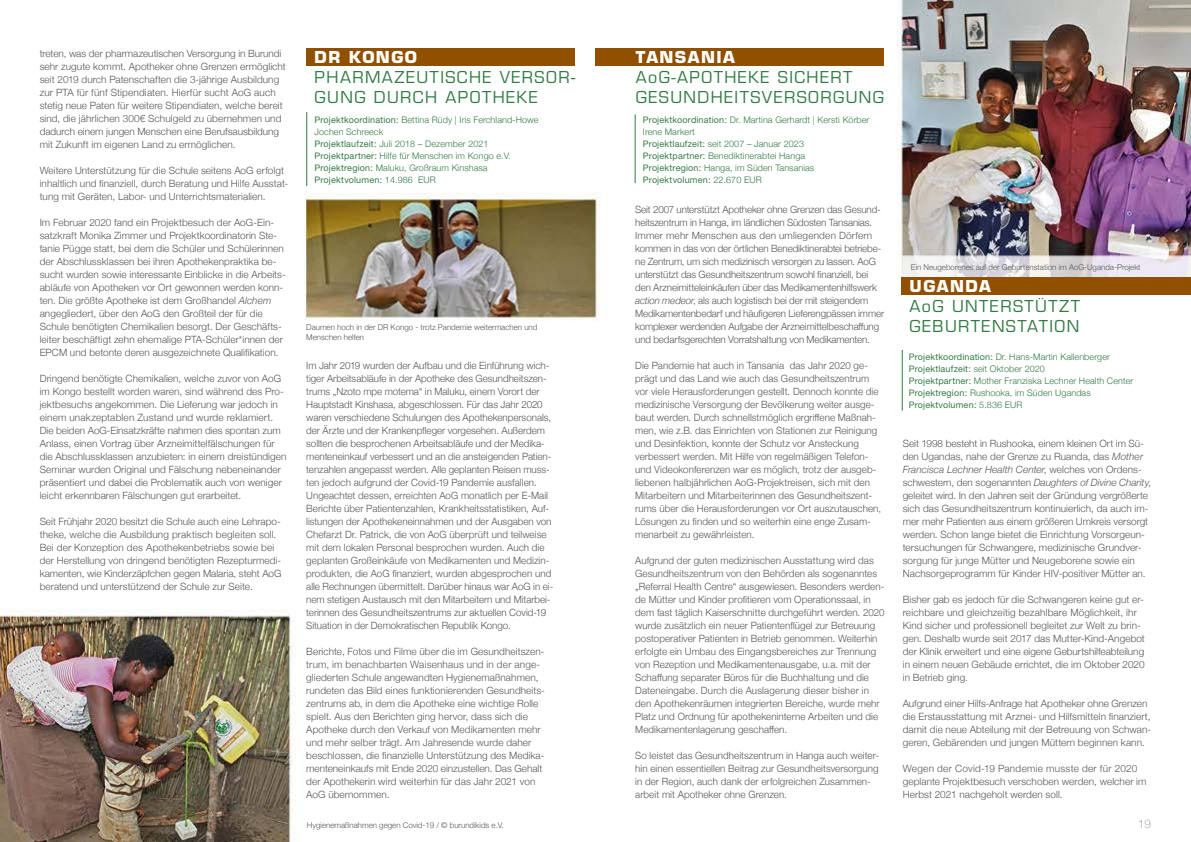
<style>
.page{position:relative;width:1191px;height:842px;background:#fff}
.page>*{position:absolute;margin:0;border:0;box-sizing:border-box;transform-origin:0 0}
.t1{font:16px/20px "Eurostile";letter-spacing:.09em;color:#327b44}
.t2{font:700 16px "Eurostile";letter-spacing:.09em;color:#fff}
.t3{font:300 12px "Helvetica Neue";color:#b3b2b2}
.t4{font:300 10px/13px "Helvetica Neue";letter-spacing:.005em;color:#575756}
.t5{font:300 9px/12px "Helvetica Neue";letter-spacing:.01em;color:#327b44}
.t6{font:300 8px/9.6px "Helvetica Neue";color:#575756}
.s1{font-style:italic}
.s2{font-weight:400}
</style>
<div class="page">
<img style="left:0;top:0;width:1191px;height:842px">
<div style="left:595px;top:48px;width:289px;height:17px;background:#914f00"></div>
<hr style="left:634px;top:114px;width:1px;height:69px;background:#327b44">
<div style="left:901px;top:277px;width:290px;height:17px;background:#914f00"></div>
<hr style="left:901px;top:350px;width:1px;height:61px;background:#327b44">
<div style="left:306px;top:48px;width:268px;height:17px;background:#914f00"></div>
<hr style="left:306px;top:112px;width:1px;height:74px;background:#327b44">
<p class="t4" style="left:40px;top:46px;width:248px">treten, was der pharmazeutischen Versorgung in Burundi sehr zugute kommt. Apotheker ohne Grenzen ermöglicht seit 2019 durch Patenschaften die 3-jährige Ausbildung zur PTA für fünf Stipendiaten. Hierfür sucht AoG auch stetig neue Paten für weitere Stipendiaten, welche bereit sind, die jährlichen 300€ Schulgeld zu übernehmen und dadurch einem jungen Menschen eine Berufsausbildung mit Zukunft im eigenen Land zu ermöglichen.</p>
<p class="t4" style="left:40px;top:163px;width:250px">Weitere Unterstützung für die Schule seitens AoG erfolgt inhaltlich und finanziell, durch Beratung und Hilfe Ausstat&shy;tung mit Geräten, Labor- und Unterrichtsmaterialien.</p>
<p class="t4" style="left:40px;top:215px;width:247px">Im Februar 2020 fand ein Projektbesuch der AoG-Ein&shy;satzkraft Monika Zimmer und Projektkoordinatorin Ste&shy;fanie Pügge statt, bei dem die Schüler und Schülerinnen der Abschlussklassen bei ihren Apothekenpraktika be&shy;sucht wurden sowie interessante Einblicke in die Arbeits&shy;abläufe von Apotheken vor Ort gewonnen werden konn&shy;ten. Die größte Apotheke ist dem Großhandel <span class="s1">Alchem </span>angegliedert, über den AoG den Großteil der für die Schule benötigten Chemikalien besorgt. Der Geschäfts&shy;leiter beschäftigt zehn ehemalige PTA-Schüler*innen der EPCM und betonte deren ausgezeichnete Qualifikation.</p>
<p class="t4" style="left:40px;top:371px;width:248px">Dringend benötigte Chemikalien, welche zuvor von AoG im Kongo bestellt worden waren, sind während des Pro&shy;jektbesuchs angekommen. Die Lieferung war jedoch in einem unakzeptablen Zustand und wurde reklamiert.<br>Die beiden AoG-Einsatzkräfte nahmen dies spontan zum Anlass, einen Vortrag über Arzneimittelfälschungen für die Abschlussklassen anzubieten: in einem dreistündigen Seminar wurden Original und Fälschung nebeneinander präsentiert und dabei die Problematik auch von weniger leicht erkennbaren Fälschungen gut erarbeitet.</p>
<p class="t4" style="left:40px;top:514px;width:243px">Seit Frühjahr 2020 besitzt die Schule auch eine Lehrapo&shy;theke, welche die Ausbildung praktisch begleiten soll.<br>Bei der Konzeption des Apothekenbetriebs sowie bei der Herstellung von dringend benötigten Rezepturmedi&shy;kamenten, wie Kinderzäpfchen gegen Malaria, steht AoG beratend und unterstützend der Schule zur Seite.</p>
<h1 class="t2" style="left:314px;top:47px;width:104px">DR KONGO</h1>
<h1 class="t1" style="left:314px;top:67px;width:262px">PHARMAZEUTISCHE VERSOR-<br>GUNG DURCH APOTHEKE</h1>
<p class="t5" style="left:314px;top:113px;width:226px"><span class="s2">Projektkoordination:</span> Bettina Rüdy | Iris Ferchland-Howe Jochen Schreeck<br><span class="s2">Projektlaufzeit:</span> Juli 2018 – Dezember 2021<br><span class="s2">Projektpartner:</span> Hilfe für Menschen im Kongo e.V.<br><span class="s2">Projektregion:</span> Maluku, Großraum Kinshasa <span class="s2">Projektvolumen:</span> 14.986 EUR</p>
<p class="t6" style="left:306px;top:322px;width:233px">Daumen hoch in der DR Kongo - trotz Pandemie weitermachen und<br>Menschen helfen</p>
<p class="t4" style="left:306px;top:358px;width:248px">Im Jahr 2019 wurden der Aufbau und die Einführung wich&shy;tiger Arbeitsabläufe in der Apotheke des Gesundheitszen&shy;trums „Nzoto mpe motema“ in Maluku, einem Vorort der Hauptstadt Kinshasa, abgeschlossen. Für das Jahr 2020 waren verschiedene Schulungen des Apothekenpersonals, der Ärzte und der Krankenpfleger vorgesehen. Außerdem sollten die besprochenen Arbeitsabläufe und der Medika&shy;menteneinkauf verbessert und an die ansteigenden Patien&shy;tenzahlen angepasst werden. Alle geplanten Reisen muss&shy;ten jedoch aufgrund der Covid-19 Pandemie ausfallen.<br>Ungeachtet dessen, erreichten AoG monatlich per E-Mail Berichte über Patientenzahlen, Krankheitsstatistiken, Auf&shy;listungen der Apothekeneinnahmen und der Ausgaben von Chefarzt Dr. Patrick, die von AoG überprüft und teilweise mit dem lokalen Personal besprochen wurden. Auch die geplanten Großeinkäufe von Medikamenten und Medizin&shy;produkten, die AoG finanziert, wurden abgesprochen und alle Rechnungen übermittelt. Darüber hinaus war AoG in ei&shy;nem stetigen Austausch mit den Mitarbeitern und Mitarbei&shy;terinnen des Gesundheitszentrums zur aktuellen Covid-19<br>Situation in der Demokratischen Republik Kongo.</p>
<p class="t4" style="left:306px;top:644px;width:240px">Berichte, Fotos und Filme über die im Gesundheitszen&shy;trum, im benachbarten Waisenhaus und in der ange&shy;gliederten Schule angewandten Hygienemaßnahmen, rundeten das Bild eines funktionierenden Gesundheits&shy;zentrums ab, in dem die Apotheke eine wichtige Rolle spielt. Aus den Berichten ging hervor, dass sich die Apotheke durch den Verkauf von Medikamenten mehr und mehr selber trägt. Am Jahresende wurde daher beschlossen, die finanzielle Unterstützung des Medika&shy;menteneinkaufs mit Ende 2020 einzustellen. Das Gehalt der Apothekerin wird weiterhin für das Jahr 2021 von AoG übernommen.</p>
<p class="t6" style="left:307px;top:819px;width:198px">Hygienemaßnahmen gegen Covid-19 / © burundikids e.V.</p>
<h1 class="t2" style="left:636px;top:47px;width:100px">TANSANIA</h1>
<h1 class="t1" style="left:636px;top:67px;width:250px">AoG-APOTHEKE SICHERT<br>GESUNDHEITSVERSORGUNG</h1>
<p class="t5" style="left:643px;top:113px;width:228px"><span class="s2">Projektkoordination:</span> Dr. Martina Gerhardt | Kersti Körber Irene Markert<br><span class="s2">Projektlaufzeit:</span> seit 2007 – Januar 2023<br><span class="s2">Projektpartner:</span> Benediktinerabtei Hanga<br><span class="s2">Projektregion:</span> Hanga, im Süden Tansanias <span class="s2">Projektvolumen:</span> 22.670 EUR</p>
<p class="t4" style="left:635px;top:202px;width:250px">Seit 2007 unterstützt Apotheker ohne Grenzen das Gesund&shy;heitszentrum in Hanga, im ländlichen Südosten Tansanias.<br>Immer mehr Menschen aus den umliegenden Dörfern kommen in das von der örtlichen Benediktinerabtei betriebe&shy;ne Zentrum, um sich medizinisch versorgen zu lassen. AoG unterstützt das Gesundheitszentrum sowohl finanziell, bei den Arzneimitteleinkäufen über das Medikamentenhilfswerk <span class="s1">action medeor</span>, als auch logistisch bei der mit steigendem Medikamentenbedarf und häufigeren Lieferengpässen immer komplexer werdenden Aufgabe der Arzneimittelbeschaffung und bedarfsgerechten Vorratshaltung von Medikamenten.</p>
<p class="t4" style="left:635px;top:358px;width:247px">Die Pandemie hat auch in Tansania das Jahr 2020 ge&shy;prägt und das Land wie auch das Gesundheitszentrum vor viele Herausforderungen gestellt. Dennoch konnte die medizinische Versorgung der Bevölkerung weiter ausge&shy;baut werden. Durch schnellstmöglich ergriffene Maßnah&shy;men, wie z.B. das Einrichten von Stationen zur Reinigung und Desinfektion, konnte der Schutz vor Ansteckung verbessert werden. Mit Hilfe von regelmäßigen Telefon&shy;und Videokonferenzen war es möglich, trotz der ausgeb&shy;liebenen halbjährlichen AoG-Projektreisen, sich mit den Mitarbeitern und Mitarbeiterinnen des Gesundheitszent&shy;rums über die Herausforderungen vor Ort auszutauschen, Lösungen zu finden und so weiterhin eine enge Zusam&shy;menarbeit zu gewährleisten.</p>
<p class="t4" style="left:635px;top:553px;width:251px">Aufgrund der guten medizinischen Ausstattung wird das Gesundheitszentrum von den Behörden als sogenanntes „Referral Health Centre“ ausgewiesen. Besonders werden&shy;de Mütter und Kinder profitieren vom Operationssaal, in dem fast täglich Kaiserschnitte durchgeführt werden. 2020 wurde zusätzlich ein neuer Patientenflügel zur Betreuung postoperativer Patienten in Betrieb genommen. Weiterhin erfolgte ein Umbau des Eingangsbereiches zur Trennung von Rezeption und Medikamentenausgabe, u.a. mit der Schaffung separater Büros für die Buchhaltung und die Dateneingabe. Durch die Auslagerung dieser bisher in den Apothekenräumen integrierten Bereiche, wurde mehr Platz und Ordnung für apothekeninterne Arbeiten und die Medikamentenlagerung geschaffen.</p>
<p class="t4" style="left:635px;top:748px;width:245px">So leistet das Gesundheitszentrum in Hanga auch weiter&shy;hin einen essentiellen Beitrag zur Gesundheitsversorgung in der Region, auch dank der erfolgreichen Zusammen&shy;arbeit mit Apotheker ohne Grenzen.</p>
<p class="t6" style="left:911px;top:261px;width:231px">Ein Neugeborenes auf der Geburtenstation im AoG-Uganda-Projekt</p>
<h1 class="t2" style="left:909px;top:276px;width:83px">UGANDA</h1>
<h1 class="t1" style="left:909px;top:296px;width:172px">AoG UNTERSTÜTZT<br>GEBURTENSTATION</h1>
<p class="t5" style="left:909px;top:350px;width:226px"><span class="s2">Projektkoordination:</span> Dr. Hans-Martin Kallenberger <span class="s2">Projektlaufzeit:</span> seit Oktober 2020<br><span class="s2">Projektpartner:</span> Mother Franziska Lechner Health Center <span class="s2">Projektregion:</span> Rushooka, im Süden Ugandas <span class="s2">Projektvolumen:</span> 5.836 EUR</p>
<p class="t4" style="left:902px;top:436px;width:250px">Seit 1998 besteht in Rushooka, einem kleinen Ort im Sü&shy;den Ugandas, nahe der Grenze zu Ruanda, das <span class="s1">Mother Francisca Lechner Health Center</span>, welches von Ordens&shy;schwestern, den sogenannten <span class="s1">Daughters of Divine Charity</span>, geleitet wird. In den Jahren seit der Gründung vergrößerte sich das Gesundheitszentrum kontinuierlich, da auch im&shy;mer mehr Patienten aus einem größeren Umkreis versorgt werden. Schon lange bietet die Einrichtung Vorsorgeun&shy;tersuchungen für Schwangere, medizinische Grundver&shy;sorgung für junge Mütter und Neugeborene sowie ein Nachsorgeprogramm für Kinder HIV-positiver Mütter an.</p>
<p class="t4" style="left:902px;top:592px;width:244px">Bisher gab es jedoch für die Schwangeren keine gut er&shy;reichbare und gleichzeitig bezahlbare Möglichkeit, ihr Kind sicher und professionell begleitet zur Welt zu brin&shy;gen. Deshalb wurde seit 2017 das Mutter-Kind-Angebot der Klinik erweitert und eine eigene Geburtshilfeabteilung in einem neuen Gebäude errichtet, die im Oktober 2020 in Betrieb ging.</p>
<p class="t4" style="left:902px;top:696px;width:250px">Aufgrund einer Hilfs-Anfrage hat Apotheker ohne Grenzen die Erstausstattung mit Arznei- und Hilfsmitteln finanziert, damit die neue Abteilung mit der Betreuung von Schwan&shy;geren, Gebärenden und jungen Müttern beginnen kann.</p>
<p class="t4" style="left:902px;top:761px;width:245px">Wegen der Covid-19 Pandemie musste der für 2020 geplante Projektbesuch verschoben werden, welcher im<br>Herbst 2021 nachgeholt werden soll.</p>
<p class="t3" style="left:1138px;top:814px;width:15px">19</p>
</div>
